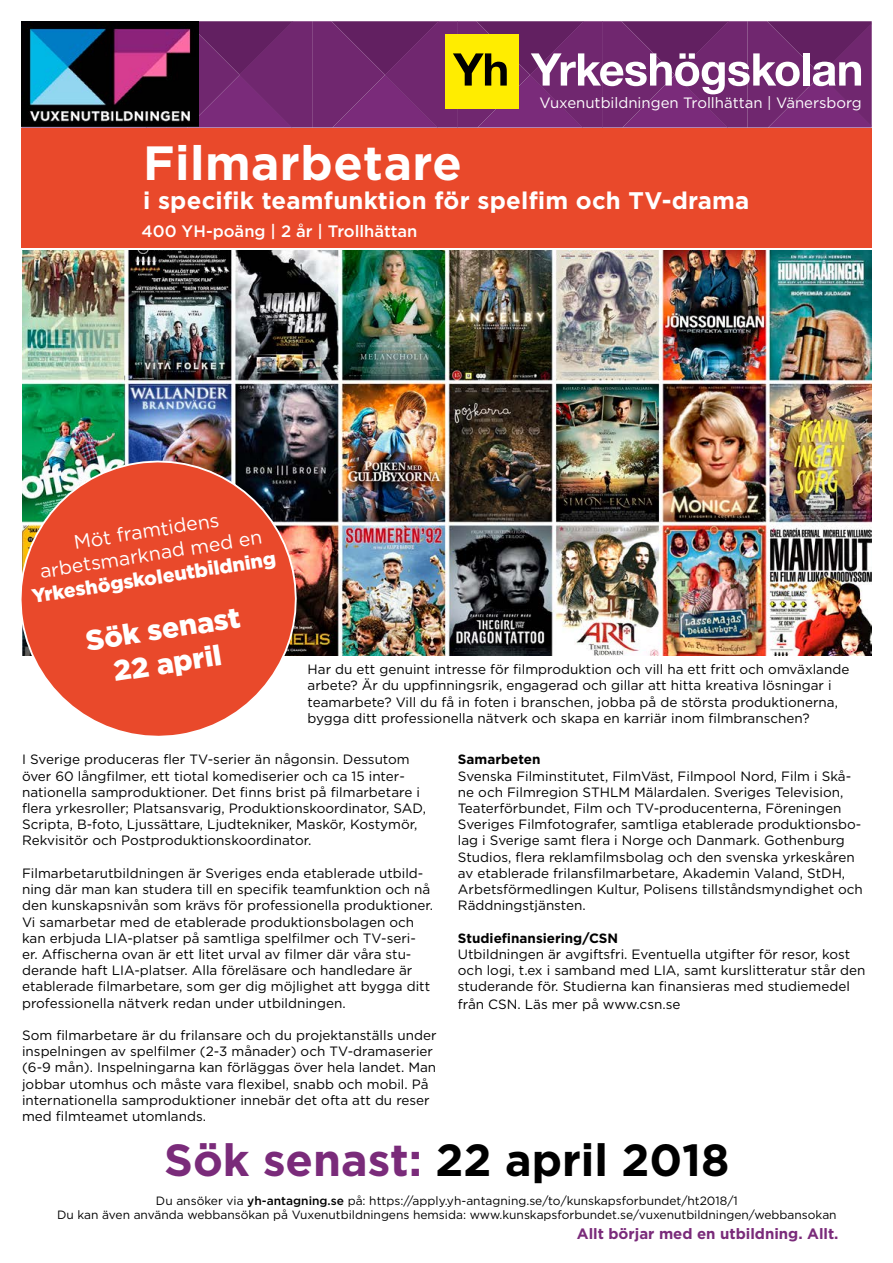
<style>
.page{position:relative;width:893px;height:1263px;background:#fff}
.page>*{position:absolute;margin:0;border:0;box-sizing:border-box;transform-origin:0 0}
.t1{font:700 48px "Gotham";letter-spacing:.01em;color:#fff}
.t2{font:700 45px "Gotham";color:#000}
.t3{font:900 28.5px/34.2px "Gotham";color:#fff;text-align:center}
.t4{font:700 24px "Gotham";letter-spacing:.01em;color:#fff}
.t5{font:19.5px/23.4px "Gotham";color:#fff;text-align:center}
.t6{font:900 19.5px "Gotham";color:#fff}
.t7{font:500 16.5px "Gotham";color:#fff}
.t8{font:15px "Gotham";color:#fff}
.t9{font:700 15px "Gotham";color:#7a2b7a}
.t10{font:13.5px/16.2px "Gotham";color:#000}
.t11{font:700 13.5px "Gotham";color:#000}
.t12{font:12px/14.4px "Gotham";color:#000;text-align:center}
.s1{color:#7a2b7a}
.s2{font-weight:500}
</style>
<div class="page">
<img style="left:22px;top:251px;width:850px;height:404px">
<svg style="left:21px;top:451px;width:285px;height:285px;background:#d6644c"></svg>
<div style="left:21px;top:129px;width:851px;height:119px;background:#e9492b"></div>
<svg style="left:21px;top:21px;width:851px;height:107px;background:#73426b"></svg>
<p class="t8" style="left:539px;top:93px;width:324px">Vuxenutbildningen Trollhättan | Vänersborg</p>
<h1 class="t1" style="left:143px;top:131px;width:320px">Filmarbetare</h1>
<h3 class="t4" style="left:143px;top:184px;width:608px">i specifik teamfunktion för spelfim och TV-drama</h3>
<p class="t7" style="left:142px;top:221px;width:277px">400 YH-poäng | 2 år | Trollhättan</p>
<h3 class="t5" style="left:34px;top:536px;width:226px;rotate:-9deg">Möt framtidens arbetsmarknad med en</h3>
<h3 class="t6" style="left:30px;top:583px;width:248px;rotate:-9deg">Yrkeshögskoleutbildning</h3>
<h3 class="t3" style="left:83px;top:624px;width:158px;rotate:-9deg">Sök senast<br>22 april</h3>
<p class="t10" style="left:308px;top:661px;width:543px">Har du ett genuint intresse för filmproduktion och vill ha ett fritt och omväxlande arbete? Är du uppfinningsrik, engagerad och gillar att hitta kreativa lösningar i teamarbete? Vill du få in foten i branschen, jobba på de största produktionerna, bygga ditt professionella nätverk och skapa en karriär inom filmbranschen?</p>
<p class="t10" style="left:22px;top:751px;width:405px">I Sverige produceras fler TV-serier än någonsin. Dessutom över 60 långfilmer, ett tiotal komediserier och ca 15 inter&shy;nationella samproduktioner. Det finns brist på filmarbetare i flera yrkesroller; Platsansvarig, Produktionskoordinator, SAD, Scripta, B-foto, Ljussättare, Ljudtekniker, Maskör, Kostymör, Rekvisitör och Postproduktionskoordinator.</p>
<p class="t10" style="left:22px;top:865px;width:412px">Filmarbetarutbildningen är Sveriges enda etablerade utbild&shy;ning där man kan studera till en specifik teamfunktion och nå den kunskapsnivån som krävs för professionella produktioner.<br>Vi samarbetar med de etablerade produktionsbolagen och kan erbjuda LIA-platser på samtliga spelfilmer och TV-seri&shy;er. Affischerna ovan är ett litet urval av filmer där våra stu&shy;derande haft LIA-platser. Alla föreläsare och handledare är etablerade filmarbetare, som ger dig möjlighet att bygga ditt professionella nätverk redan under utbildningen.</p>
<p class="t10" style="left:22px;top:1027px;width:416px">Som filmarbetare är du frilansare och du projektanställs under inspelningen av spelfilmer (2-3 månader) och TV-dramaserier (6-9 mån). Inspelningarna kan förläggas över hela landet. Man jobbar utomhus och måste vara flexibel, snabb och mobil. På internationella samproduktioner innebär det ofta att du reser med filmteamet utomlands.</p>
<p class="t11" style="left:458px;top:751px;width:84px">Samarbeten</p>
<p class="t10" style="left:458px;top:767px;width:406px">Svenska Filminstitutet, FilmVäst, Filmpool Nord, Film i Skå&shy;ne och Filmregion STHLM Mälardalen. Sveriges Television, Teaterförbundet, Film och TV-producenterna, Föreningen Sveriges Filmfotografer, samtliga etablerade produktionsbo&shy;lag i Sverige samt flera i Norge och Danmark. Gothenburg Studios, flera reklamfilmsbolag och den svenska yrkeskåren av etablerade frilansfilmarbetare, Akademin Valand, StDH, Arbetsförmedlingen Kultur, Polisens tillståndsmyndighet och Räddningstjänsten.</p>
<p class="t11" style="left:458px;top:929px;width:162px">Studiefinansiering/CSN</p>
<p class="t10" style="left:458px;top:946px;width:409px">Utbildningen är avgiftsfri. Eventuella utgifter för resor, kost och logi, t.ex i samband med LIA, samt kurslitteratur står den studerande för. Studierna kan finansieras med studiemedel</p>
<p class="t10" style="left:458px;top:996px;width:224px">från CSN. Läs mer på www.csn.se</p>
<h2 class="t2" style="left:164px;top:1130px;width:567px"><span class="s1">Sök senast:</span> 22 april 2018</h2>
<p class="t12" style="left:57px;top:1193px;width:781px">Du ansöker via <span class="s2">yh-antagning.se</span> på: https://apply.yh-antagning.se/to/kunskapsforbundet/ht2018/1<br>Du kan även använda webbansökan på Vuxenutbildningens hemsida: www.kunskapsforbundet.se/vuxenutbildningen/webbansokan</p>
<p class="t9" style="left:577px;top:1224px;width:263px">Allt börjar med en utbildning. Allt.</p>
</div>
